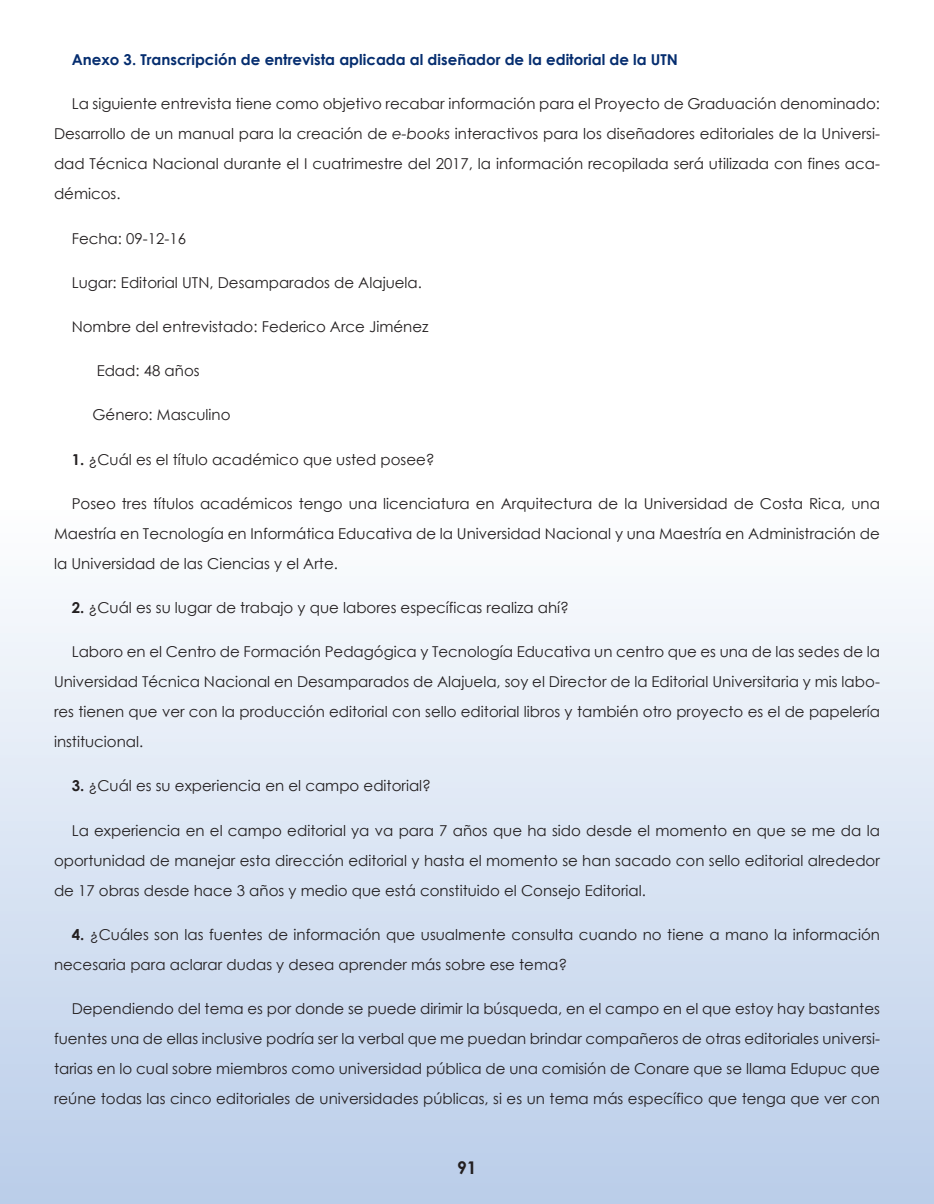
<style>
.page{position:relative;width:934px;height:1204px;background:#fff}
.page>*{position:absolute;margin:0;border:0;box-sizing:border-box;transform-origin:0 0}
.t1{font:700 17.5px "Century Gothic";color:#231f20}
.Parrafo_sangría{font:15px/30px "Century Gothic";color:#231f20;text-align:justify}
.Títulos_dentro_del_t{font:700 15px "Century Gothic";color:#052d6f}
.s1{font-style:italic}
.s2{font-weight:700}
</style>
<div class="page">
<div style="left:0;top:0;width:934px;height:1204px;background:linear-gradient(to bottom,#fff,#c5d5ed)"></div>
<p class="Títulos_dentro_del_t" style="left:72px;top:48px;width:608px">Anexo 3. Transcripción de entrevista aplicada al diseñador de la editorial de la UTN</p>
<p class="Parrafo_sangría" style="left:54px;top:89px;width:827px;text-indent:18px">La siguiente entrevista tiene como objetivo recabar información para el Proyecto de Graduación denominado:<br>Desarrollo de un manual para la creación de <span class="s1">e-books</span> interactivos para los diseñadores editoriales de la Universi&shy;dad Técnica Nacional durante el I cuatrimestre del 2017, la información recopilada será utilizada con fines aca&shy;démicos.</p>
<p class="Parrafo_sangría" style="left:72px;top:223px;width:116px">Fecha: 09-12-16</p>
<p class="Parrafo_sangría" style="left:72px;top:267px;width:352px">Lugar: Editorial UTN, Desamparados de Alajuela.</p>
<p class="Parrafo_sangría" style="left:72px;top:311px;width:358px">Nombre del entrevistado: Federico Arce Jiménez</p>
<p class="Parrafo_sangría" style="left:97px;top:355px;width:104px">Edad: 48 años</p>
<p class="Parrafo_sangría" style="left:92px;top:400px;width:140px">Género: Masculino</p>
<p class="Parrafo_sangría" style="left:72px;top:444px;width:364px"><span class="s2">1.</span> ¿Cuál es el título académico que usted posee?</p>
<p class="Parrafo_sangría" style="left:54px;top:488px;width:827px;text-indent:18px">Poseo tres títulos académicos tengo una licenciatura en Arquitectura de la Universidad de Costa Rica, una Maestría en Tecnología en Informática Educativa de la Universidad Nacional y una Maestría en Administración de la Universidad de las Ciencias y el Arte.</p>
<p class="Parrafo_sangría" style="left:72px;top:592px;width:499px"><span class="s2">2.</span> ¿Cuál es su lugar de trabajo y que labores específicas realiza ahí?</p>
<p class="Parrafo_sangría" style="left:54px;top:636px;width:827px;text-indent:18px">Laboro en el Centro de Formación Pedagógica y Tecnología Educativa un centro que es una de las sedes de la Universidad Técnica Nacional en Desamparados de Alajuela, soy el Director de la Editorial Universitaria y mis labo&shy;res tienen que ver con la producción editorial con sello editorial libros y también otro proyecto es el de papelería institucional.</p>
<p class="Parrafo_sangría" style="left:72px;top:771px;width:361px"><span class="s2">3.</span> ¿Cuál es su experiencia en el campo editorial?</p>
<p class="Parrafo_sangría" style="left:54px;top:815px;width:827px;text-indent:18px">La experiencia en el campo editorial ya va para 7 años que ha sido desde el momento en que se me da la oportunidad de manejar esta dirección editorial y hasta el momento se han sacado con sello editorial alrededor de 17 obras desde hace 3 años y medio que está constituido el Consejo Editorial.</p>
<p class="Parrafo_sangría" style="left:54px;top:919px;width:827px;text-indent:18px"><span class="s2">4.</span> ¿Cuáles son las fuentes de información que usualmente consulta cuando no tiene a mano la información necesaria para aclarar dudas y desea aprender más sobre ese tema?</p>
<p class="Parrafo_sangría" style="left:54px;top:993px;width:827px;text-indent:18px">Dependiendo del tema es por donde se puede dirimir la búsqueda, en el campo en el que estoy hay bastantes fuentes una de ellas inclusive podría ser la verbal que me puedan brindar compañeros de otras editoriales universi&shy;tarias en lo cual sobre miembros como universidad pública de una comisión de Conare que se llama Edupuc que reúne todas las cinco editoriales de universidades públicas, si es un tema más específico que tenga que ver con</p>
<p class="t1" style="left:457px;top:1155px;width:21px">91</p>
</div>
